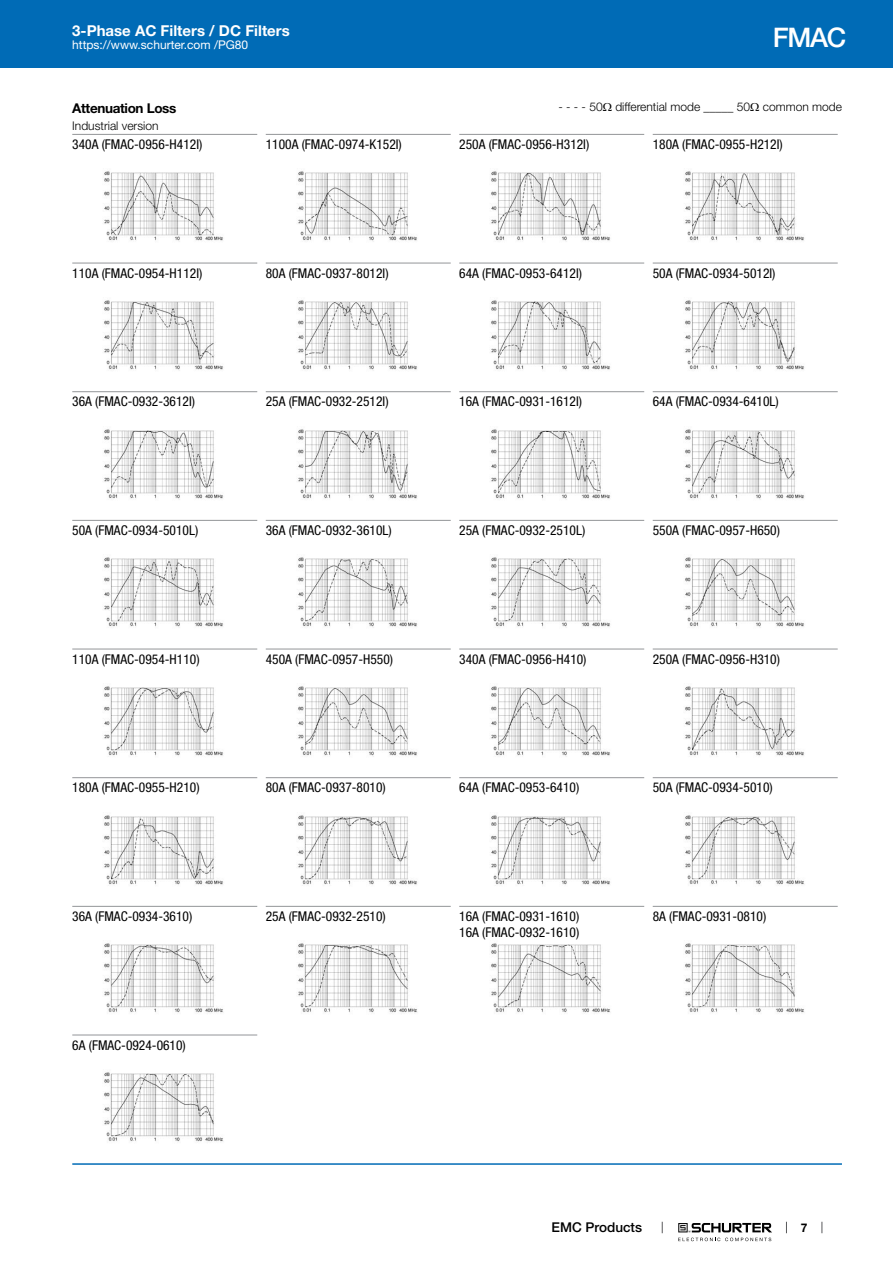
<style>
.page{position:relative;width:893px;height:1263px;background:#fff}
.page>*{position:absolute;margin:0;border:0;box-sizing:border-box;transform-origin:0 0}
.t1{font:500 27px "Helvetica Neue LT";color:#fff}
.t2{font:700 15px "Helvetica Neue LT";color:#fff}
.t3{font:condensed 13.5px/15.8px "Helvetica Neue LT";color:#000}
.t4{font:700 13.5px "Helvetica Neue LT";letter-spacing:-.025em;color:#000}
.t5{font:500 13.5px "Helvetica Neue LT";color:#000}
.t6{font:300 12px "Helvetica Neue LT";color:#000}
.t7{font:12px "Helvetica Neue LT";color:#fff}
.t8{font:700 12px "Helvetica Neue LT";color:#000}
.s1{font-family:"Arial Unicode MS";font-weight:400}
</style>
<div class="page">
<svg style="left:678px;top:1223px;width:94px;height:18px"></svg>
<div style="left:0;top:0;width:893px;height:68px;background:#006bb6"></div>
<hr style="left:72px;top:134px;width:185px;height:1px;background:#939598">
<img style="left:104px;top:171px;width:119px;height:71px">
<hr style="left:266px;top:134px;width:185px;height:1px;background:#939598">
<img style="left:298px;top:171px;width:119px;height:71px">
<hr style="left:459px;top:134px;width:185px;height:1px;background:#939598">
<img style="left:491px;top:171px;width:119px;height:71px">
<hr style="left:653px;top:134px;width:185px;height:1px;background:#939598">
<img style="left:685px;top:171px;width:119px;height:71px">
<hr style="left:72px;top:263px;width:185px;height:1px;background:#939598">
<img style="left:104px;top:300px;width:119px;height:71px">
<hr style="left:266px;top:263px;width:185px;height:1px;background:#939598">
<img style="left:298px;top:300px;width:119px;height:71px">
<hr style="left:459px;top:263px;width:185px;height:1px;background:#939598">
<img style="left:491px;top:300px;width:119px;height:71px">
<hr style="left:653px;top:263px;width:185px;height:1px;background:#939598">
<img style="left:685px;top:300px;width:119px;height:71px">
<hr style="left:72px;top:391px;width:185px;height:1px;background:#939598">
<img style="left:104px;top:429px;width:119px;height:71px">
<hr style="left:266px;top:391px;width:185px;height:1px;background:#939598">
<img style="left:298px;top:429px;width:119px;height:71px">
<hr style="left:459px;top:391px;width:185px;height:1px;background:#939598">
<img style="left:491px;top:429px;width:119px;height:71px">
<hr style="left:653px;top:391px;width:185px;height:1px;background:#939598">
<img style="left:685px;top:429px;width:119px;height:71px">
<hr style="left:72px;top:520px;width:185px;height:1px;background:#939598">
<img style="left:104px;top:557px;width:119px;height:71px">
<hr style="left:266px;top:520px;width:185px;height:1px;background:#939598">
<img style="left:298px;top:557px;width:119px;height:71px">
<hr style="left:459px;top:520px;width:185px;height:1px;background:#939598">
<img style="left:491px;top:557px;width:119px;height:71px">
<hr style="left:653px;top:520px;width:185px;height:1px;background:#939598">
<img style="left:685px;top:557px;width:119px;height:71px">
<hr style="left:72px;top:649px;width:185px;height:1px;background:#939598">
<img style="left:104px;top:686px;width:119px;height:70px">
<hr style="left:266px;top:649px;width:185px;height:1px;background:#939598">
<img style="left:298px;top:686px;width:119px;height:71px">
<hr style="left:459px;top:649px;width:185px;height:1px;background:#939598">
<img style="left:491px;top:686px;width:119px;height:71px">
<hr style="left:653px;top:649px;width:185px;height:1px;background:#939598">
<img style="left:685px;top:686px;width:119px;height:70px">
<hr style="left:72px;top:777px;width:185px;height:1px;background:#939598">
<img style="left:104px;top:815px;width:119px;height:70px">
<hr style="left:266px;top:777px;width:185px;height:1px;background:#939598">
<img style="left:298px;top:815px;width:119px;height:70px">
<hr style="left:459px;top:777px;width:185px;height:1px;background:#939598">
<img style="left:491px;top:815px;width:119px;height:70px">
<hr style="left:653px;top:777px;width:185px;height:1px;background:#939598">
<img style="left:685px;top:815px;width:119px;height:70px">
<hr style="left:72px;top:906px;width:185px;height:1px;background:#939598">
<img style="left:104px;top:943px;width:119px;height:70px">
<hr style="left:266px;top:906px;width:185px;height:1px;background:#939598">
<img style="left:298px;top:943px;width:119px;height:70px">
<hr style="left:459px;top:906px;width:185px;height:1px;background:#939598">
<img style="left:491px;top:943px;width:119px;height:70px">
<hr style="left:653px;top:906px;width:185px;height:1px;background:#939598">
<img style="left:685px;top:943px;width:119px;height:70px">
<hr style="left:72px;top:1035px;width:185px;height:1px;background:#939598">
<img style="left:104px;top:1072px;width:119px;height:70px">
<hr style="left:72px;top:1163px;width:770px;height:2px;background:#006bb6">
<p class="t2" style="left:72px;top:21px;width:219px">3-Phase AC Filters / DC Filters</p>
<p class="t7" style="left:72px;top:38px;width:178px">https://www.schurter.com /PG80</p>
<h1 class="t1" style="left:773px;top:21px;width:75px">FMAC</h1>
<p class="t4" style="left:72px;top:99px;width:106px">Attenuation Loss</p>
<p class="t6" style="left:558px;top:100px;width:285px">- - - - 50<span class="s1">Ω</span> differential mode _____ 50<span class="s1">Ω</span> common mode</p>
<p class="t6" style="left:72px;top:118px;width:88px">Industrial version</p>
<p class="t3" style="left:72px;top:136px;width:132px">340A (FMAC-0956-H412I)</p>
<p class="t3" style="left:266px;top:136px;width:138px">1100A (FMAC-0974-K152I)</p>
<p class="t3" style="left:459px;top:136px;width:132px">250A (FMAC-0956-H312I)</p>
<p class="t3" style="left:653px;top:136px;width:132px">180A (FMAC-0955-H212I)</p>
<p class="t3" style="left:72px;top:265px;width:132px">110A (FMAC-0954-H112I)</p>
<p class="t3" style="left:266px;top:265px;width:124px">80A (FMAC-0937-8012I)</p>
<p class="t3" style="left:459px;top:265px;width:124px">64A (FMAC-0953-6412I)</p>
<p class="t3" style="left:653px;top:265px;width:124px">50A (FMAC-0934-5012I)</p>
<p class="t3" style="left:72px;top:393px;width:124px">36A (FMAC-0932-3612I)</p>
<p class="t3" style="left:266px;top:393px;width:124px">25A (FMAC-0932-2512I)</p>
<p class="t3" style="left:459px;top:393px;width:124px">16A (FMAC-0931-1612I)</p>
<p class="t3" style="left:653px;top:393px;width:128px">64A (FMAC-0934-6410L)</p>
<p class="t3" style="left:72px;top:522px;width:128px">50A (FMAC-0934-5010L)</p>
<p class="t3" style="left:266px;top:522px;width:128px">36A (FMAC-0932-3610L)</p>
<p class="t3" style="left:459px;top:522px;width:128px">25A (FMAC-0932-2510L)</p>
<p class="t3" style="left:653px;top:522px;width:129px">550A (FMAC-0957-H650)</p>
<p class="t3" style="left:72px;top:651px;width:129px">110A (FMAC-0954-H110)</p>
<p class="t3" style="left:266px;top:651px;width:129px">450A (FMAC-0957-H550)</p>
<p class="t3" style="left:459px;top:651px;width:129px">340A (FMAC-0956-H410)</p>
<p class="t3" style="left:653px;top:651px;width:129px">250A (FMAC-0956-H310)</p>
<p class="t3" style="left:72px;top:779px;width:129px">180A (FMAC-0955-H210)</p>
<p class="t3" style="left:266px;top:779px;width:122px">80A (FMAC-0937-8010)</p>
<p class="t3" style="left:459px;top:779px;width:122px">64A (FMAC-0953-6410)</p>
<p class="t3" style="left:653px;top:779px;width:122px">50A (FMAC-0934-5010)</p>
<p class="t3" style="left:72px;top:908px;width:122px">36A (FMAC-0934-3610)</p>
<p class="t3" style="left:266px;top:908px;width:122px">25A (FMAC-0932-2510)</p>
<p class="t3" style="left:459px;top:908px;width:122px">16A (FMAC-0931-1610)<br>16A (FMAC-0932-1610)</p>
<p class="t3" style="left:653px;top:908px;width:115px">8A (FMAC-0931-0810)</p>
<p class="t3" style="left:72px;top:1037px;width:115px">6A (FMAC-0924-0610)</p>
<p class="t5" style="left:552px;top:1219px;width:92px">EMC Products</p>
<p class="t8" style="left:801px;top:1220px;width:8px">7</p>
</div>
